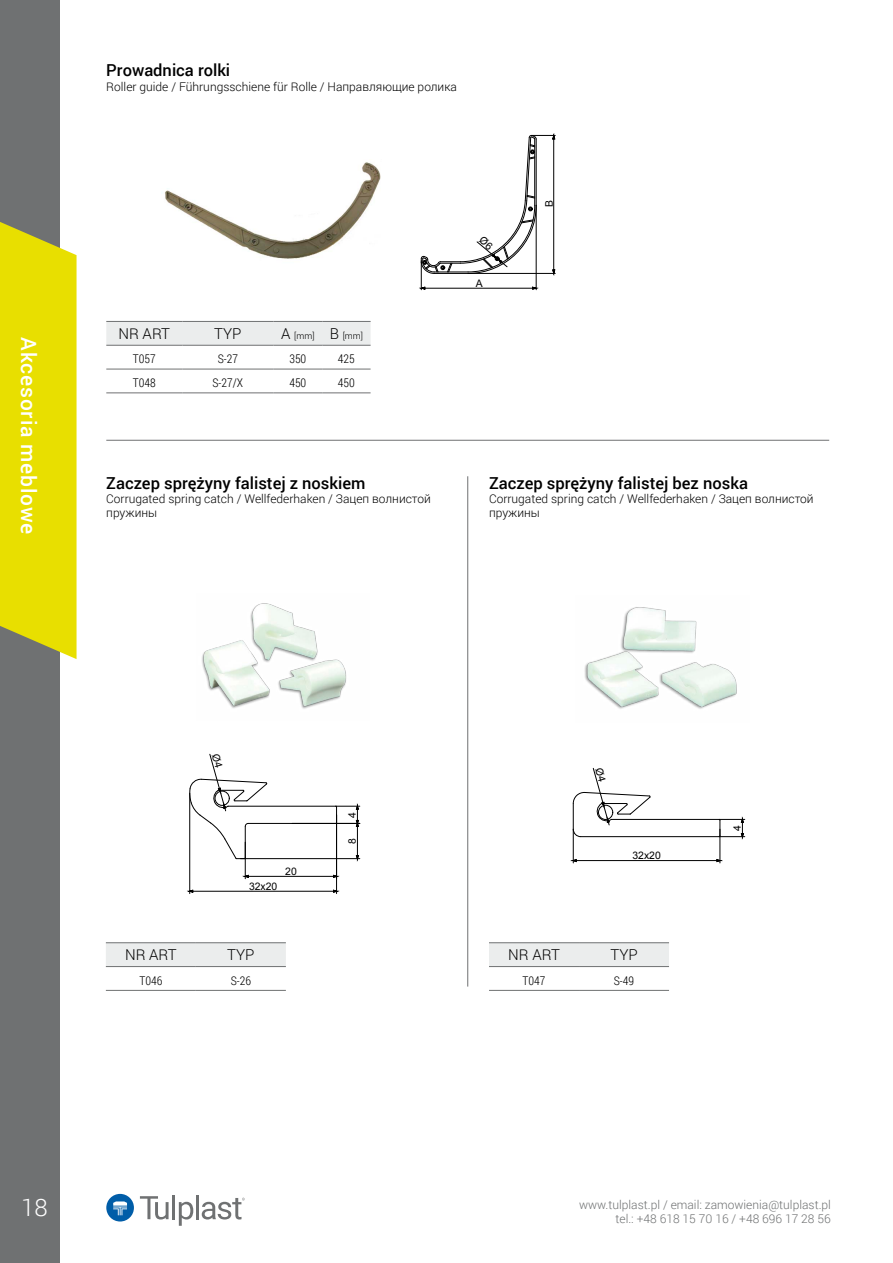
<style>
.page{position:relative;width:893px;height:1263px;background:#fff}
.page>*{position:absolute;margin:0;border:0;box-sizing:border-box;transform-origin:0 0}
.t1{font:300 24px "Roboto";color:#fff}
.t2{font:500 21px "Roboto";letter-spacing:.04em;color:#fff}
.Podstawowy_bold{font:500 16.5px "Roboto";color:#000}
.Tabela_naglowek{font:300 15px "Roboto";color:#000}
.t3{font:300 12px/14.4px "Roboto";color:#000}
.t4{font:300 12px/14.4px "Roboto";color:#6f7172;text-align:right}
.Tabela{font:300 12px "Roboto Condensed";color:#000}
.t5{font:10.35px "Arial";color:#000}
.Tabela_naglowek-2{font:300 9px "Roboto";color:#000}
.s1{font-size:15px}
</style>
<div class="page">
<div style="left:0;top:0;width:60px;height:1263px;background:#6f7172"></div>
<svg style="left:0;top:222px;width:77px;height:437px;background:#e1d90c"></svg>
<div style="left:106px;top:1194px;width:28px;height:27px;background:#005da8;border-radius:50%"></div>
<svg style="left:113px;top:1201px;width:14px;height:14px"></svg>
<hr style="left:172px;top:1195px;width:3px;height:24px;background:#6f7172">
<svg style="left:179px;top:1202px;width:14px;height:24px"></svg>
<hr style="left:196px;top:1195px;width:3px;height:24px;background:#6f7172">
<svg style="left:202px;top:1198px;width:43px;height:21px"></svg>
<svg style="left:140px;top:1196px;width:29px;height:23px"></svg>
<img style="left:202px;top:603px;width:145px;height:106px">
<img style="left:584px;top:607px;width:153px;height:102px">
<div style="left:489px;top:943px;width:180px;height:23px;background:#ebeded"></div>
<hr style="left:489px;top:942px;width:90px;height:1px;background:#6f7172">
<hr style="left:579px;top:942px;width:90px;height:1px;background:#6f7172">
<hr style="left:489px;top:966px;width:90px;height:1px;background:#6f7172">
<hr style="left:579px;top:966px;width:90px;height:1px;background:#6f7172">
<hr style="left:489px;top:990px;width:90px;height:1px;background:#6f7172">
<hr style="left:579px;top:990px;width:90px;height:1px;background:#6f7172">
<div style="left:106px;top:943px;width:180px;height:23px;background:#ebeded"></div>
<hr style="left:106px;top:942px;width:90px;height:1px;background:#6f7172">
<hr style="left:196px;top:942px;width:90px;height:1px;background:#6f7172">
<hr style="left:106px;top:966px;width:90px;height:1px;background:#6f7172">
<hr style="left:196px;top:966px;width:90px;height:1px;background:#6f7172">
<hr style="left:106px;top:990px;width:90px;height:1px;background:#6f7172">
<hr style="left:196px;top:990px;width:90px;height:1px;background:#6f7172">
<hr style="left:248px;top:823px;width:88px;height:1px;background:#000">
<hr style="left:228px;top:806px;width:108px;height:1px;background:#000">
<hr style="left:336px;top:815px;width:1px;height:79px;background:#000">
<hr style="left:189px;top:793px;width:1px;height:101px;background:#000">
<hr style="left:193px;top:891px;width:141px;height:1px;background:#000">
<svg style="left:333px;top:889px;width:4px;height:4px"></svg>
<svg style="left:189px;top:889px;width:4px;height:4px"></svg>
<hr style="left:245px;top:842px;width:1px;height:37px;background:#000">
<hr style="left:248px;top:876px;width:86px;height:1px;background:#000">
<svg style="left:244px;top:875px;width:5px;height:3px"></svg>
<hr style="left:241px;top:858px;width:119px;height:1px;background:#000">
<hr style="left:357px;top:826px;width:1px;height:30px;background:#000">
<svg style="left:335px;top:805px;width:25px;height:22px"></svg>
<hr style="left:581px;top:836px;width:138px;height:1px;background:#000">
<hr style="left:612px;top:819px;width:107px;height:1px;background:#000">
<hr style="left:573px;top:829px;width:1px;height:34px;background:#000">
<hr style="left:720px;top:829px;width:1px;height:34px;background:#000">
<hr style="left:576px;top:860px;width:141px;height:1px;background:#000">
<svg style="left:572px;top:859px;width:5px;height:3px"></svg>
<svg style="left:716px;top:859px;width:5px;height:3px"></svg>
<svg style="left:718px;top:819px;width:27px;height:18px"></svg>
<img style="left:165px;top:162px;width:216px;height:97px">
<div style="left:106px;top:322px;width:265px;height:23px;background:#ebeded"></div>
<hr style="left:106px;top:321px;width:76px;height:1px;background:#6f7172">
<hr style="left:182px;top:321px;width:91px;height:1px;background:#6f7172">
<hr style="left:273px;top:321px;width:49px;height:1px;background:#6f7172">
<hr style="left:322px;top:321px;width:49px;height:1px;background:#6f7172">
<hr style="left:106px;top:345px;width:76px;height:1px;background:#6f7172">
<hr style="left:182px;top:345px;width:91px;height:1px;background:#6f7172">
<hr style="left:273px;top:345px;width:49px;height:1px;background:#6f7172">
<hr style="left:322px;top:345px;width:49px;height:1px;background:#6f7172">
<hr style="left:106px;top:369px;width:76px;height:1px;background:#6f7172">
<hr style="left:182px;top:369px;width:91px;height:1px;background:#6f7172">
<hr style="left:273px;top:369px;width:49px;height:1px;background:#6f7172">
<hr style="left:322px;top:369px;width:49px;height:1px;background:#6f7172">
<hr style="left:106px;top:392px;width:76px;height:1px;background:#6f7172">
<hr style="left:182px;top:392px;width:91px;height:1px;background:#6f7172">
<hr style="left:273px;top:392px;width:49px;height:1px;background:#6f7172">
<hr style="left:322px;top:392px;width:49px;height:1px;background:#6f7172">
<hr style="left:106px;top:440px;width:723px;height:1px;background:#6f7172">
<hr style="left:467px;top:476px;width:1px;height:510px;background:#6f7172">
<svg style="left:189px;top:753px;width:78px;height:106px"></svg>
<svg style="left:572px;top:768px;width:79px;height:69px"></svg>
<svg style="left:420px;top:135px;width:135px;height:155px"></svg>
<h2 class="t2" style="left:43px;top:337px;width:199px;rotate:90deg">Akcesoria meblowe</h2>
<p class="Podstawowy_bold" style="left:106px;top:59px;width:125px">Prowadnica rolki</p>
<p class="t3" style="left:106px;top:79px;width:352px">Roller guide / Führungsschiene für Rolle / Направляющие ролика</p>
<p class="Tabela_naglowek" style="left:118px;top:323px;width:53px">NR ART</p>
<p class="Tabela_naglowek" style="left:214px;top:323px;width:29px">TYP</p>
<p class="Tabela_naglowek-2" style="left:281px;top:329px;width:35px"><span class="s1">A</span> [mm]</p>
<p class="Tabela_naglowek-2" style="left:330px;top:329px;width:35px"><span class="s1">B</span> [mm]</p>
<p class="Tabela" style="left:133px;top:351px;width:25px">T057</p>
<p class="Tabela" style="left:218px;top:351px;width:22px">S-27</p>
<p class="Tabela" style="left:289px;top:351px;width:19px">350</p>
<p class="Tabela" style="left:338px;top:351px;width:18px">425</p>
<p class="Tabela" style="left:133px;top:375px;width:25px">T048</p>
<p class="Tabela" style="left:213px;top:375px;width:32px">S-27/X</p>
<p class="Tabela" style="left:289px;top:375px;width:19px">450</p>
<p class="Tabela" style="left:338px;top:375px;width:19px">450</p>
<p class="Podstawowy_bold" style="left:106px;top:471px;width:261px">Zaczep sprężyny falistej z noskiem</p>
<p class="t3" style="left:106px;top:491px;width:326px">Corrugated spring catch / Wellfederhaken / Зацеп волнистой пружины</p>
<p class="t5" style="left:476px;top:277px;width:8px">A</p>
<p class="t5" style="left:542px;top:207px;width:8px;rotate:-90deg">B</p>
<p class="Podstawowy_bold" style="left:489px;top:471px;width:260px">Zaczep sprężyny falistej bez noska</p>
<p class="t3" style="left:489px;top:491px;width:326px">Corrugated spring catch / Wellfederhaken / Зацеп волнистой пружины</p>
<p class="t5" style="left:249px;top:879px;width:30px">32x20</p>
<p class="t5" style="left:285px;top:864px;width:13px">20</p>
<p class="Tabela_naglowek" style="left:125px;top:944px;width:53px">NR ART</p>
<p class="Tabela_naglowek" style="left:227px;top:944px;width:29px">TYP</p>
<p class="Tabela" style="left:139px;top:972px;width:25px">T046</p>
<p class="Tabela" style="left:231px;top:972px;width:22px">S-26</p>
<p class="t5" style="left:345px;top:817px;width:7px;rotate:-90deg">4</p>
<p class="t5" style="left:345px;top:844px;width:7px;rotate:-90deg">8</p>
<h1 class="t1" style="left:21px;top:1190px;width:28px">18</h1>
<p class="t5" style="left:632px;top:848px;width:30px">32x20</p>
<p class="Tabela_naglowek" style="left:508px;top:944px;width:53px">NR ART</p>
<p class="Tabela_naglowek" style="left:610px;top:944px;width:29px">TYP</p>
<p class="Tabela" style="left:522px;top:972px;width:25px">T047</p>
<p class="Tabela" style="left:614px;top:972px;width:22px">S-49</p>
<p class="t5" style="left:730px;top:831px;width:7px;rotate:-90deg">4</p>
<p class="t4" style="left:579px;top:1197px;width:253px">www.tulplast.pl / email: zamowienia@tulplast.pl tel.: +48 618 15 70 16 / +48 696 17 28 56</p>
</div>
